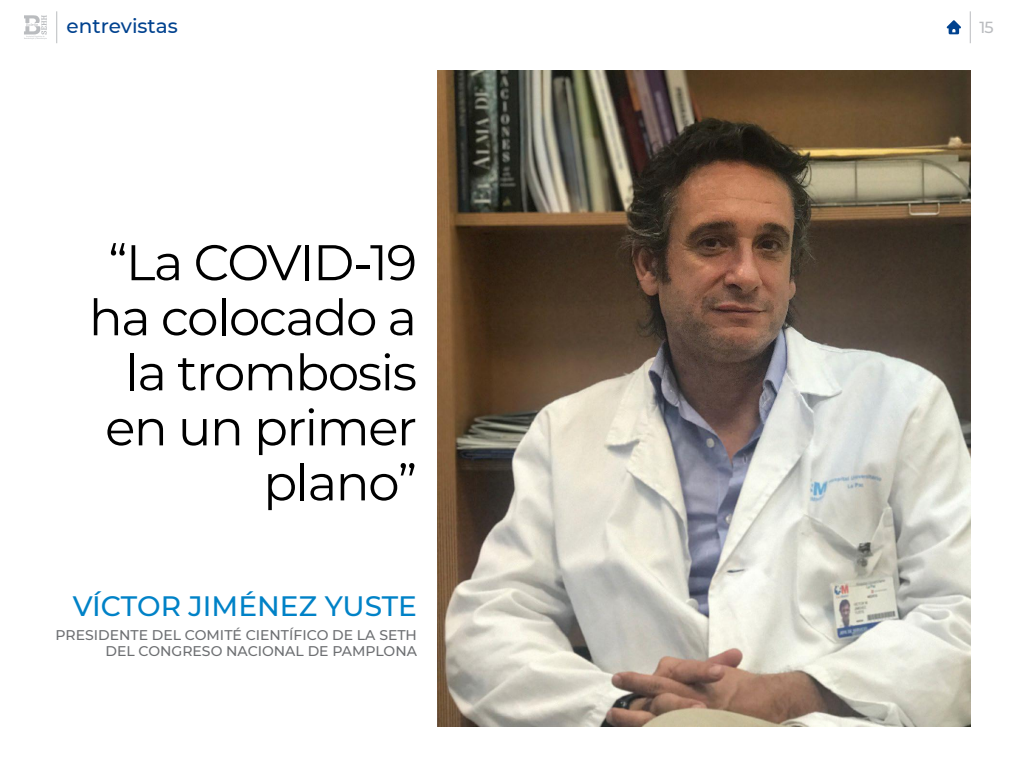
<style>
.page{position:relative;width:1027px;height:766px;background:#fff}
.page>*{position:absolute;margin:0;border:0;box-sizing:border-box;transform-origin:0 0}
.t1{font:50px/55px "Montserrat";letter-spacing:-.03em;color:#000;text-align:right}
.t2{font:500 28px "Montserrat";color:#0082c7}
.t3{font:500 20px "Montserrat";color:#00428f}
.t4{font:500 16px "Montserrat";color:#babcbf}
.t5{font:500 14px/16px "Montserrat";color:#6d6f72;text-align:right}
</style>
<div class="page">
<svg style="left:24px;top:15px;width:23px;height:24px"></svg>
<hr style="left:56px;top:11px;width:1px;height:32px;background:#babcbf">
<hr style="left:969px;top:11px;width:1px;height:32px;background:#babcbf">
<svg style="left:946px;top:20px;width:14px;height:14px"></svg>
<img style="left:437px;top:71px;width:532px;height:655px">
<h3 class="t3" style="left:67px;top:12px;width:113px">entrevistas</h3>
<p class="t4" style="left:979px;top:16px;width:16px">15</p>
<h1 class="t1" style="left:89px;top:233px;width:329px">“La COVID-19 ha colocado a la trombosis en un primer plano”</h1>
<h2 class="t2" style="left:73px;top:586px;width:346px">VÍCTOR JIMÉNEZ YUSTE</h2>
<p class="t5" style="left:56px;top:626px;width:363px">PRESIDENTE DEL COMITÉ CIENTÍFICO DE LA SETH<br>DEL CONGRESO NACIONAL DE PAMPLONA</p>
</div>
